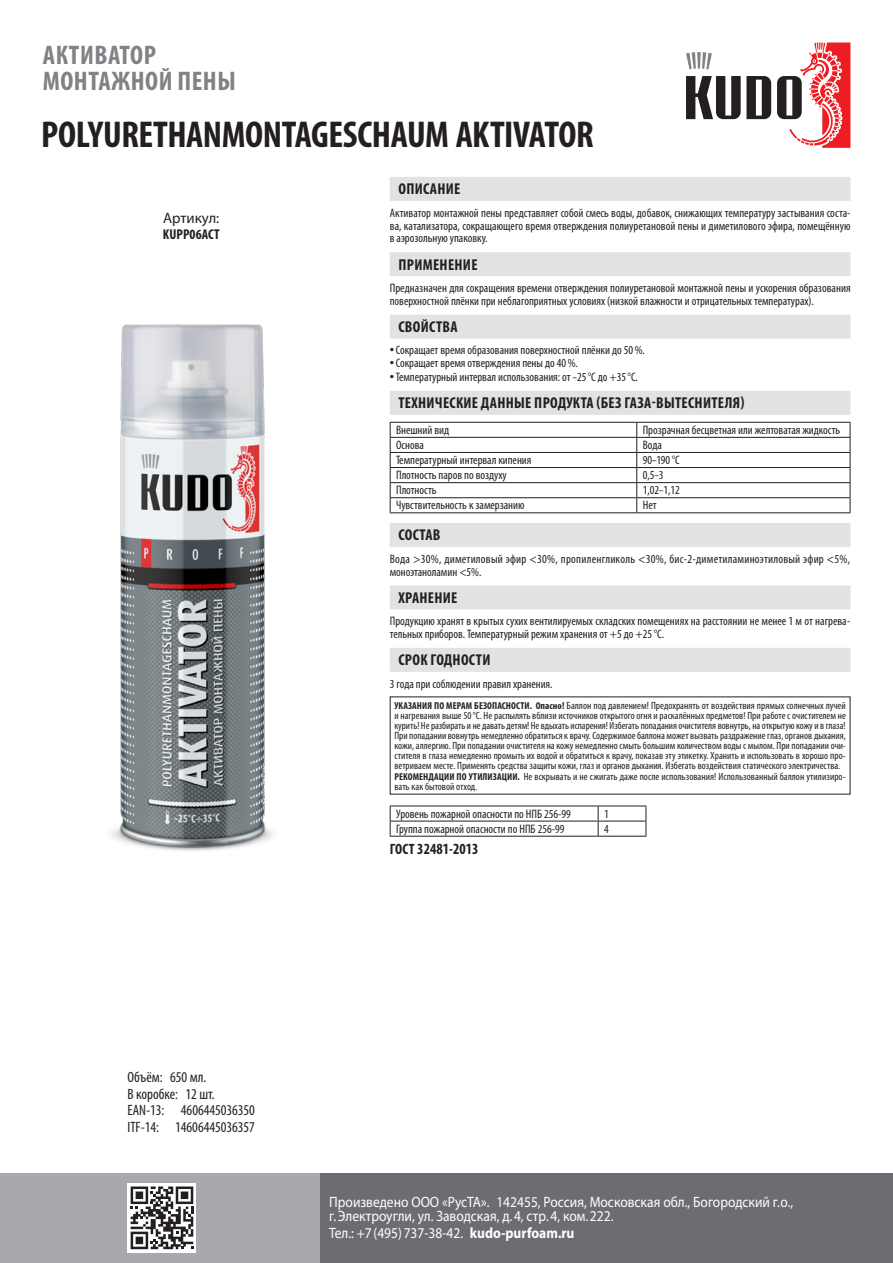
<style>
.page{position:relative;width:893px;height:1263px;background:#fff}
.page>*{position:absolute;margin:0;border:0;box-sizing:border-box;transform-origin:0 0}
.NAME-2__big{font:700 condensed 37.5px "Myriad Pro";letter-spacing:-.01em;color:#231f20}
.NAME-1__mid{font:700 condensed 27px/25.7px "Myriad Pro";letter-spacing:.02em;color:#808285}
.Heads{font:700 condensed 15.75px "Myriad Pro";letter-spacing:.02em;color:#231f20}
.ТУ___ГОСТ{font:700 condensed 15.6px "Myriad Pro";letter-spacing:.005em;color:#231f20;scale:.95 1}
.t1{font:15px/14px "Myriad Pro";color:#fff;scale:.9 1}
.EAN___ITF{font:condensed 15px "Myriad Pro";color:#231f20}
.ARTicul{font:15px "Myriad Pro";letter-spacing:-.005em;color:#231f20}
.ARTicul-2{font:700 condensed 14.25px "Myriad Pro";letter-spacing:.005em;color:#231f20}
.Осн_текст__Myriad{font:condensed 12.3px/12.9px "Myriad Pro";color:#231f20}
.Осн___Bulleted_List{font:condensed 12.3px "Myriad Pro";color:#231f20}
.Осн_текст__Myriad-2{font:condensed 12.3px/12.9px "Myriad Pro";letter-spacing:.02em;color:#231f20}
.Мелк_текст__в_рамке{font:condensed 10.5px/9.9px "Myriad Pro";letter-spacing:.005em;color:#231f20;text-align:justify}
.s1{font-size:17.25px}
.s2{font-weight:700;font-size:10.05px}
.s3{font-size:15px}
.s4{font-weight:700}
</style>
<div class="page">
<svg style="left:686px;top:43px;width:164px;height:105px"></svg>
<div style="left:390px;top:177px;width:460px;height:24px;background:#e1e2e4"></div>
<div style="left:390px;top:252px;width:460px;height:24px;background:#e1e2e4"></div>
<div style="left:390px;top:315px;width:460px;height:24px;background:#e1e2e4"></div>
<div style="left:390px;top:391px;width:460px;height:24px;background:#e1e2e4"></div>
<div style="left:390px;top:523px;width:460px;height:24px;background:#e1e2e4"></div>
<div style="left:390px;top:585px;width:460px;height:24px;background:#e1e2e4"></div>
<div style="left:390px;top:648px;width:460px;height:24px;background:#e1e2e4"></div>
<hr style="left:390px;top:422px;width:247px;height:1px;background:#231f20">
<hr style="left:637px;top:422px;width:213px;height:1px;background:#231f20">
<hr style="left:390px;top:437px;width:247px;height:1px;background:#231f20">
<hr style="left:637px;top:437px;width:213px;height:1px;background:#231f20">
<hr style="left:390px;top:452px;width:247px;height:1px;background:#231f20">
<hr style="left:637px;top:452px;width:213px;height:1px;background:#231f20">
<hr style="left:390px;top:467px;width:247px;height:1px;background:#231f20">
<hr style="left:637px;top:467px;width:213px;height:1px;background:#231f20">
<hr style="left:390px;top:482px;width:247px;height:1px;background:#231f20">
<hr style="left:637px;top:482px;width:213px;height:1px;background:#231f20">
<hr style="left:390px;top:497px;width:247px;height:1px;background:#231f20">
<svg style="left:390px;top:423px;width:1px;height:89px"></svg>
<hr style="left:637px;top:497px;width:213px;height:1px;background:#231f20">
<svg style="left:636px;top:423px;width:1px;height:89px"></svg>
<svg style="left:850px;top:423px;width:1px;height:89px"></svg>
<hr style="left:390px;top:512px;width:247px;height:1px;background:#231f20">
<hr style="left:637px;top:512px;width:213px;height:1px;background:#231f20">
<hr style="left:390px;top:806px;width:208px;height:1px;background:#231f20">
<hr style="left:598px;top:806px;width:48px;height:1px;background:#231f20">
<hr style="left:390px;top:821px;width:208px;height:1px;background:#231f20">
<svg style="left:390px;top:806px;width:1px;height:30px"></svg>
<hr style="left:598px;top:821px;width:48px;height:1px;background:#231f20">
<svg style="left:598px;top:806px;width:1px;height:30px"></svg>
<svg style="left:646px;top:806px;width:1px;height:30px"></svg>
<hr style="left:390px;top:836px;width:208px;height:1px;background:#231f20">
<hr style="left:598px;top:836px;width:48px;height:1px;background:#231f20">
<div style="left:0;top:1174px;width:380px;height:89px;background:#a8a9ad"></div>
<div style="left:320px;top:1174px;width:573px;height:89px;background:#6c6d70"></div>
<svg style="left:127px;top:1183px;width:69px;height:69px"></svg>
<svg style="left:131px;top:1186px;width:62px;height:63px;background:#888687"></svg>
<img style="left:111px;top:324px;width:162px;height:527px">
<p class="NAME-1__mid" style="left:43px;top:42px;width:194px">АКТИВАТОР<br>МОНТАЖНОЙ ПЕНЫ</p>
<p class="NAME-2__big" style="left:41px;top:112px;width:554px">POLYURETHANMONTAGESCHAUM AKTIVATOR</p>
<p class="ARTicul" style="left:163px;top:208px;width:58px">Артикул:</p>
<p class="ARTicul-2" style="left:163px;top:226px;width:58px">KUPP06ACT</p>
<p class="Heads" style="left:398px;top:179px;width:64px">ОПИСАНИЕ</p>
<p class="Осн_текст__Myriad" style="left:390px;top:206px;width:462px;text-align:justify">Активатор монтажной пены представляет собой смесь воды, добавок, снижающих температуру застывания соста‑ ва, катализатора, сокращающего время отверждения полиуретановой пены и диметилового эфира, помещённую в аэрозольную упаковку.</p>
<p class="Heads" style="left:398px;top:255px;width:81px">ПРИМЕНЕНИЕ</p>
<p class="Осн_текст__Myriad" style="left:390px;top:281px;width:462px">Предназначен для сокращения времени отверждения полиуретановой монтажной пены и ускорения образования поверхностной плёнки при неблагоприятных условиях (низкой влажности и отрицательных температурах).</p>
<p class="Heads" style="left:398px;top:317px;width:61px">СВОЙСТВА</p>
<p class="Осн___Bulleted_List" style="left:390px;top:342px;width:257px"><span class="s1">•</span>Сокращает время образования поверхностной плёнки до 50%.</p>
<p class="Осн___Bulleted_List" style="left:390px;top:356px;width:190px"><span class="s1">•</span>Сокращает время отверждения пены до 40%.</p>
<p class="Осн___Bulleted_List" style="left:390px;top:369px;width:250px"><span class="s1">•</span>Температурный интервал использования: от –25°С до +35°C.</p>
<p class="Heads" style="left:398px;top:393px;width:348px">ТЕХНИЧЕСКИЕ ДАННЫЕ ПРОДУКТА (БЕЗ ГАЗА-ВЫТЕСНИТЕЛЯ)</p>
<p class="Осн___Bulleted_List" style="left:396px;top:422px;width:55px">Внешний вид</p>
<p class="Осн___Bulleted_List" style="left:643px;top:422px;width:199px">Прозрачная бесцветная или желтоватая жидкость</p>
<p class="Осн___Bulleted_List" style="left:396px;top:437px;width:29px">Основа</p>
<p class="Осн___Bulleted_List" style="left:643px;top:437px;width:21px">Вода</p>
<p class="Осн___Bulleted_List" style="left:396px;top:453px;width:137px">Температурный интервал кипения</p>
<p class="Осн___Bulleted_List" style="left:643px;top:453px;width:39px">90–190°С</p>
<p class="Осн___Bulleted_List" style="left:396px;top:468px;width:112px">Плотность паров по воздуху</p>
<p class="Осн___Bulleted_List" style="left:643px;top:468px;width:22px">0,5–3</p>
<p class="Осн___Bulleted_List" style="left:396px;top:483px;width:42px">Плотность</p>
<p class="Осн___Bulleted_List" style="left:643px;top:483px;width:38px">1,02–1,12</p>
<p class="Осн___Bulleted_List" style="left:396px;top:498px;width:130px">Чувствительность к замерзанию</p>
<p class="Осн___Bulleted_List" style="left:643px;top:498px;width:15px">Нет</p>
<p class="Heads" style="left:398px;top:525px;width:44px">СОСТАВ</p>
<p class="Осн_текст__Myriad-2" style="left:390px;top:552px;width:462px">Вода &gt;30%, диметиловый эфир &lt;30%, пропиленгликоль &lt;30%, бис‑2‑диметиламиноэтиловый эфир &lt;5%, моноэтаноламин &lt;5%.</p>
<p class="Heads" style="left:398px;top:588px;width:61px">ХРАНЕНИЕ</p>
<p class="Осн_текст__Myriad" style="left:390px;top:614px;width:462px">Продукцию хранят в крытых сухих вентилируемых складских помещениях на расстоянии не менее 1 м от нагрева‑ тельных приборов. Температурный режим хранения от +5 до +25°С.</p>
<p class="Heads" style="left:398px;top:650px;width:94px">СРОК ГОДНОСТИ</p>
<p class="Осн_текст__Myriad" style="left:390px;top:677px;width:164px">3 года при соблюдении правил хранения.</p>
<p class="Мелк_текст__в_рамке" style="left:394px;top:700px;width:453px"><span class="s2">УКАЗАНИЯ ПО МЕРАМ БЕЗОПАСНОСТИ. Опасно!</span> Баллон под давлением! Предохранять от воздействия прямых солнечных лучей и нагревания выше 50°С. Не распылять вблизи источников открытого огня и раскалённых предметов! При работе с очистителем не курить! Не разбирать и не давать детям! Не вдыхать испарения! Избегать попадания очистителя вовнутрь, на открытую кожу и в глаза!<br>При попадании вовнутрь немедленно обратиться к врачу. Содержимое баллона может вызвать раздражение глаз, органов дыхания, кожи, аллергию. При попадании очистителя на кожу немедленно смыть большим количеством воды с мылом. При попадании очи‑ стителя в глаза немедленно промыть их водой и обратиться к врачу, показав эту этикетку. Хранить и использовать в хорошо про‑ ветриваем месте. Применять средства защиты кожи, глаз и органов дыхания. Избегать воздействия статического электричества.</p>
<p class="Мелк_текст__в_рамке" style="left:394px;top:771px;width:453px"><span class="s2">РЕКОМЕНДАЦИИ ПО УТИЛИЗАЦИИ.</span> Не вскрывать и не сжигать даже после использования! Использованный баллон утилизиро‑ вать как бытовой отход.</p>
<p class="Осн___Bulleted_List" style="left:396px;top:806px;width:176px">Уровень пожарной опасности по НПБ 256-99</p>
<p class="Осн___Bulleted_List" style="left:604px;top:806px;width:6px">1</p>
<p class="Осн___Bulleted_List" style="left:396px;top:821px;width:170px">Группа пожарной опасности по НПБ 256-99</p>
<p class="Осн___Bulleted_List" style="left:604px;top:821px;width:6px">4</p>
<p class="ТУ___ГОСТ" style="left:390px;top:839px;width:95px"><span class="s3">ГОСТ</span> 32481<span class="s3">-</span>2013</p>
<p class="EAN___ITF" style="left:127px;top:1068px;width:80px">Объём: 650 мл.</p>
<p class="EAN___ITF" style="left:127px;top:1085px;width:89px">В коробке: 12 шт.</p>
<p class="EAN___ITF" style="left:127px;top:1101px;width:129px">EAN‑13: 4606445036350</p>
<p class="EAN___ITF" style="left:127px;top:1118px;width:129px">ITF‑14: 14606445036357</p>
<p class="t1" style="left:329px;top:1195px;width:517px">Произведено ООО «РусТА». 142455, Россия, Московская обл., Богородский г.о., г.Электроугли, ул. Заводская, д.4, стр.4, ком.222.</p>
<p class="t1" style="left:329px;top:1226px;width:274px">Тел.: +7(495)737‑38‑42. <span class="s4">kudo‑purfoam.ru</span></p>
</div>
